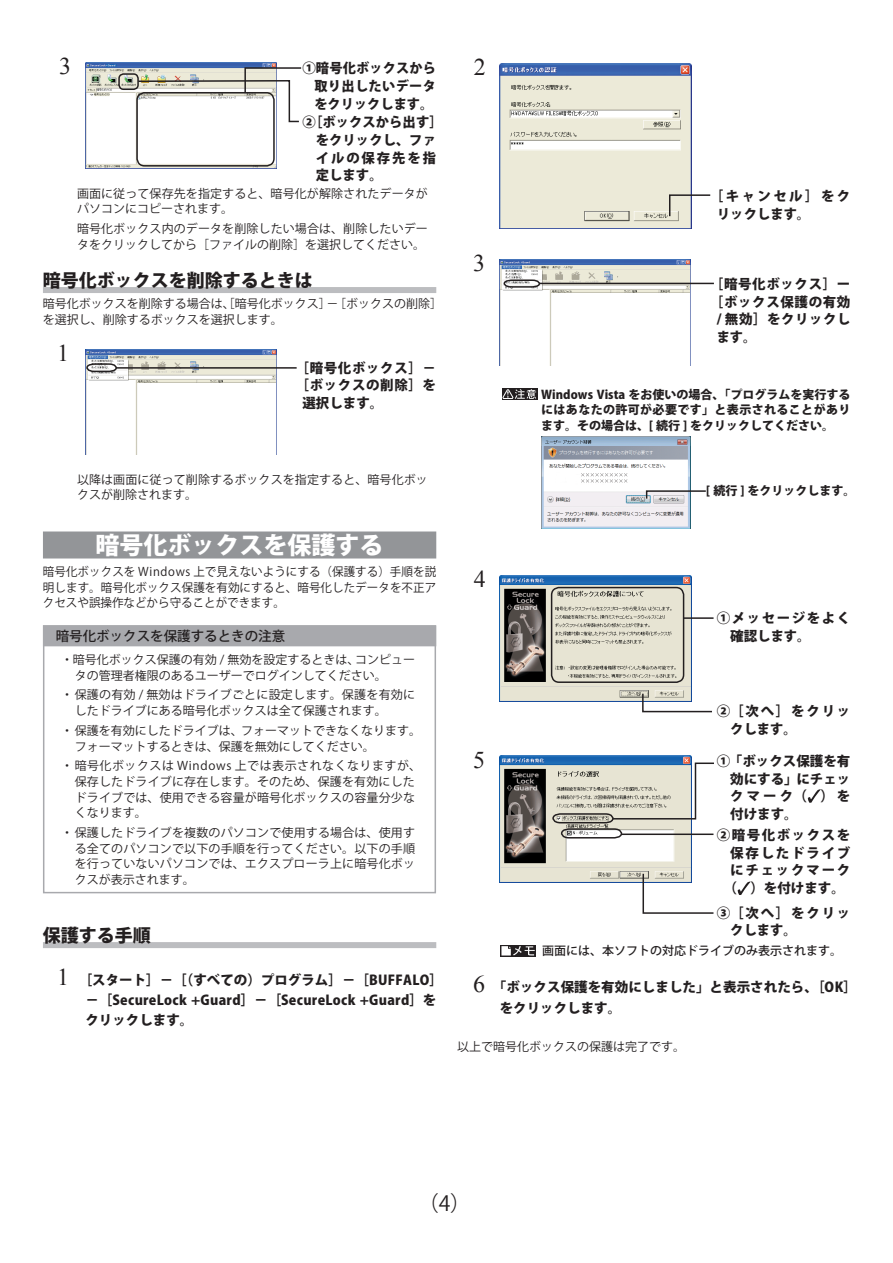
<style>
.page{position:relative;width:893px;height:1263px;background:#fff}
.page>*{position:absolute;margin:0;border:0;box-sizing:border-box;transform-origin:0 0}
._04_大ﾀｲﾄﾙ{font:800 24px "Koz Go Std";color:#fff}
._21_手順Num{font:24px "Times New Roman";color:#231f20}
.t1{font:21px "Koz Go Std";color:#231f20}
._05_中ﾀｲﾄﾙ{font:800 18px "Koz Go Std";color:#231f20}
._21_手順{font:800 13.5px/17.5px "Koz Go Std";letter-spacing:.02em;color:#231f20}
._21_手順-2{font:800 13.5px/17.5px "Koz Go Std";letter-spacing:.13em;color:#231f20}
._21_手順-3{font:800 13.5px "Koz Go Std";letter-spacing:.045em;color:#231f20}
._21_手順-4{font:800 13.5px/17.5px "Koz Go Std";color:#231f20}
._21_手順-5{font:800 13.5px/17.5px "Koz Go Std";letter-spacing:.115em;color:#231f20}
._07_ｺﾗﾑﾀｲﾄﾙ1{font:500 13.5px "Koz Go Std";color:#231f20}
._21_手順-6{font:800 13.5px/17.5px "Koz Go Std";letter-spacing:.085em;color:#231f20}
._21_手順-7{font:800 13.5px "Koz Go Std";letter-spacing:.04em;color:#231f20}
._07_ｺﾗﾑ本文{font:12px/15.6px "Koz Go Std";color:#231f20}
._08_場本文{font:12px/15.6px "Koz Go Std";letter-spacing:.01em;color:#231f20}
._52_注意{font:800 12px/15.6px "Koz Go Std";color:#231f20;text-align:justify}
._04_大中ﾀｲﾄﾙﾘｰﾄﾞ{font:12px/15.6px "Koz Go Std";color:#231f20;text-align:justify;scale:.96 1}
._04_大中ﾀｲﾄﾙﾘｰﾄﾞ-2{font:12px/15.6px "Koz Go Std";color:#231f20}
._52_ピクト_手順下{font:500 12px "Koz Go Std";color:#231f20}
</style>
<div class="page">
<img style="left:500px;top:63px;width:191px;height:165px">
<img style="left:500px;top:259px;width:191px;height:106px">
<svg style="left:502px;top:389px;width:36px;height:11px"></svg>
<svg style="left:503px;top:388px;width:33px;height:11px"></svg>
<img style="left:500px;top:575px;width:191px;height:127px">
<img style="left:500px;top:756px;width:191px;height:126px">
<svg style="left:501px;top:945px;width:35px;height:11px"></svg>
<svg style="left:501px;top:945px;width:34px;height:10px"></svg>
<svg style="left:668px;top:194px;width:43px;height:24px"></svg>
<hr style="left:539px;top:283px;width:175px;height:1px;background:#231f20">
<svg style="left:503px;top:279px;width:38px;height:9px"></svg>
<svg style="left:641px;top:692px;width:71px;height:21px"></svg>
<svg style="left:642px;top:872px;width:72px;height:42px"></svg>
<svg style="left:738px;top:881px;width:12px;height:14px"></svg>
<svg style="left:808px;top:789px;width:13px;height:14px"></svg>
<div style="left:43px;top:287px;width:393px;height:6px;background:#bcbdc0"></div>
<div style="left:43px;top:531px;width:393px;height:27px;background:#939598"></div>
<div style="left:43px;top:625px;width:393px;height:21px;background:#a8a9ad"></div>
<div style="left:43px;top:942px;width:393px;height:6px;background:#bcbdc0"></div>
<img style="left:85px;top:63px;width:192px;height:105px">
<img style="left:85px;top:349px;width:192px;height:106px">
<div style="left:43px;top:625px;width:393px;height:268px;border:2px solid #a8a9ad"></div>
<div style="left:136px;top:92px;width:139px;height:75px;border:2px solid #231f20;border-radius:8px"></div>
<div style="left:118px;top:73px;width:21px;height:17px;border:2px solid #231f20;border-radius:4px"></div>
<svg style="left:137px;top:67px;width:165px;height:56px"></svg>
<hr style="left:116px;top:367px;width:181px;height:2px;background:#231f20">
<svg style="left:86px;top:363px;width:32px;height:10px"></svg>
<img style="left:541px;top:436px;width:150px;height:93px">
<svg style="left:645px;top:490px;width:61px;height:10px"></svg>
<svg style="left:552px;top:762px;width:162px;height:77px"></svg>
<hr style="left:684px;top:617px;width:30px;height:2px;background:#231f20">
<div style="left:551px;top:587px;width:133px;height:96px;border:2px solid #231f20;border-radius:8px"></div>
<p class="_21_手順Num" style="left:59px;top:50px;width:13px">3</p>
<p class="_21_手順" style="left:314px;top:61px;width:123px;text-align:justify;text-indent:-12px">①暗号化ボックスから取り出したいデータをクリックします。</p>
<p class="_21_手順-4" style="left:316px;top:115px;width:128px;text-indent:-14px">②［ボックスから出す］をクリックし、ファイルの保存先を指定します。</p>
<p class="_08_場本文" style="left:77px;top:186px;width:352px">画面に従って保存先を指定すると、暗号化が解除されたデータがパソコンにコピーされます。</p>
<p class="_08_場本文" style="left:77px;top:221px;width:352px">暗号化ボックス内のデータを削除したい場合は、削除したいデータをクリックしてから［ファイルの削除］を選択してください。</p>
<p class="_05_中ﾀｲﾄﾙ" style="left:43px;top:268px;width:272px">暗号化ボックスを削除するときは</p>
<p class="_04_大中ﾀｲﾄﾙﾘｰﾄﾞ-2" style="left:43px;top:296px;width:401px">暗号化ボックスを削除する場合は、［暗号化ボックス］－［ボックスの削除］を選択し、削除するボックスを選択します。</p>
<p class="_21_手順Num" style="left:57px;top:337px;width:13px">1</p>
<p class="_21_手順-3" style="left:296px;top:359px;width:142px">［暗号化ボックス］－</p>
<p class="_21_手順-3" style="left:296px;top:377px;width:142px">［ボックスの削除］を</p>
<p class="_21_手順" style="left:302px;top:395px;width:82px">選択します。</p>
<p class="_08_場本文" style="left:77px;top:472px;width:352px">以降は画面に従って削除するボックスを指定すると、暗号化ボックスが削除されます。</p>
<p class="_04_大ﾀｲﾄﾙ" style="left:96px;top:530px;width:290px">暗号化ボックスを保護する</p>
<p class="_04_大中ﾀｲﾄﾙﾘｰﾄﾞ" style="left:43px;top:564px;width:411px">暗号化ボックスを Windows 上で見えないようにする（保護する）手順を説明します。暗号化ボックス保護を有効にすると、暗号化したデータを不正アクセスや誤操作などから守ることができます。</p>
<p class="_07_ｺﾗﾑﾀｲﾄﾙ1" style="left:56px;top:627px;width:231px">暗号化ボックスを保護するときの注意</p>
<p class="_07_ｺﾗﾑ本文" style="left:75px;top:652px;width:342px;text-indent:-14px">・ 暗号化ボックス保護の有効 / 無効を設定するときは、コンピュータの管理者権限のあるユーザーでログインしてください。</p>
<p class="_07_ｺﾗﾑ本文" style="left:75px;top:688px;width:342px;text-indent:-14px">・保護の有効 / 無効はドライブごとに設定します。保護を有効にしたドライブにある暗号化ボックスは全て保護されます。</p>
<p class="_07_ｺﾗﾑ本文" style="left:75px;top:723px;width:348px;text-indent:-14px">・保護を有効にしたドライブは、フォーマットできなくなります。フォーマットするときは、保護を無効にしてください。</p>
<p class="_07_ｺﾗﾑ本文" style="left:75px;top:759px;width:348px;text-indent:-14px">・暗号化ボックスは Windows 上では表示されなくなりますが、保存したドライブに存在します。そのため、保護を有効にしたドライブでは、使用できる容量が暗号化ボックスの容量分少なくなります。</p>
<p class="_07_ｺﾗﾑ本文" style="left:75px;top:825px;width:342px;text-align:justify;text-indent:-14px">・保護したドライブを複数のパソコンで使用する場合は、使用する全てのパソコンで以下の手順を行ってください。以下の手順を行っていないパソコンでは、エクスプローラ上に暗号化ボックスが表示されます。</p>
<p class="_05_中ﾀｲﾄﾙ" style="left:43px;top:923px;width:110px">保護する手順</p>
<p class="_21_手順Num" style="left:57px;top:960px;width:13px">1</p>
<p class="_21_手順" style="left:85px;top:970px;width:359px;line-height:20.2px;text-indent:-7px">［スタート］－［（すべての）プログラム］－［BUFFALO］－［SecureLock +Guard］－［SecureLock +Guard］をクリックします。</p>
<p class="_21_手順Num" style="left:474px;top:51px;width:13px">2</p>
<p class="_21_手順Num" style="left:473px;top:247px;width:13px">3</p>
<p class="_21_手順Num" style="left:474px;top:563px;width:13px">4</p>
<p class="_21_手順Num" style="left:473px;top:743px;width:13px">5</p>
<p class="_21_手順-6" style="left:717px;top:188px;width:135px;text-indent:-7px">［キャンセル］をクリックします。</p>
<p class="_21_手順-3" style="left:710px;top:275px;width:142px">［暗号化ボックス］ー</p>
<p class="_21_手順-3" style="left:710px;top:293px;width:142px">［ボックス保護の有効</p>
<p class="_21_手順-7" style="left:717px;top:310px;width:135px">/ 無効］をクリックし</p>
<p class="_21_手順" style="left:717px;top:329px;width:41px">ます。</p>
<p class="_52_注意" style="left:541px;top:387px;width:311px">Windows Vista をお使いの場合、「プログラムを実行するにはあなたの許可が必要です」と表示されることがあります。その場合は、[ 続行 ] をクリックしてください。</p>
<p class="_52_注意" style="left:706px;top:484px;width:151px">[ 続行 ] をクリックします。</p>
<p class="_21_手順-5" style="left:730px;top:610px;width:122px;text-indent:-14px">①メッセージをよく確認します。</p>
<p class="_21_手順-2" style="left:730px;top:703px;width:122px;text-indent:-14px">②［次へ］をクリックします。</p>
<p class="_21_手順" style="left:730px;top:753px;width:122px;text-align:justify;text-indent:-14px">①「ボックス保護を有効にする」にチェックマーク（　）を付けます。</p>
<p class="_21_手順-5" style="left:717px;top:827px;width:135px">②暗号化ボックスを</p>
<p class="_21_手順-2" style="left:730px;top:845px;width:122px">保存したドライブ</p>
<p class="_21_手順-2" style="left:730px;top:862px;width:122px">にチェックマーク</p>
<p class="_21_手順" style="left:723px;top:880px;width:123px">（　）を付けます。</p>
<p class="_21_手順-2" style="left:730px;top:905px;width:122px;text-indent:-14px">③［次へ］をクリックします。</p>
<p class="_52_ピクト_手順下" style="left:542px;top:943px;width:302px">画面には、本ソフトの対応ドライブのみ表示されます。</p>
<p class="_21_手順Num" style="left:473px;top:968px;width:13px">6</p>
<p class="_21_手順" style="left:500px;top:978px;width:359px;line-height:20.2px;text-indent:-7px">「ボックス保護を有効にしました」と表示されたら、［OK］をクリックします。</p>
<p class="_04_大中ﾀｲﾄﾙﾘｰﾄﾞ-2" style="left:457px;top:1040px;width:229px">以上で暗号化ボックスの保護は完了です。</p>
<p class="t1" style="left:418px;top:1190px;width:55px">（4）</p>
</div>
